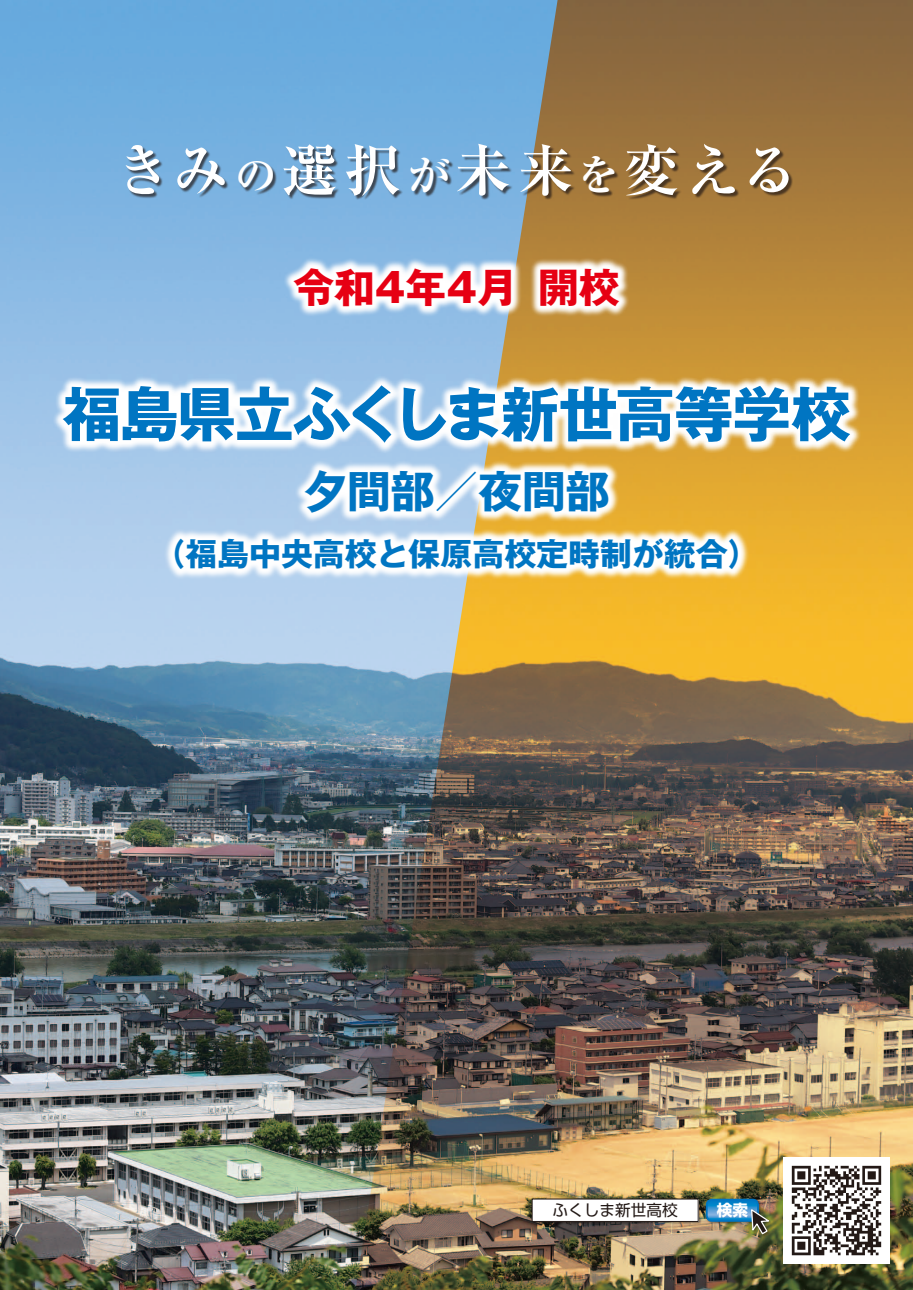
<style>
.page{position:relative;width:913px;height:1290px;background:#fff}
.page>*{position:absolute;margin:0;border:0;box-sizing:border-box;transform-origin:0 0}
.t1{font:700 59.38px "Gothic MB101 Pro";letter-spacing:-.04em;color:#0075c2}
.t2{font:700 56.25px "Ryumin Pro";letter-spacing:.09em;color:#fff}
.t3{font:700 43.75px "Gothic MB101 Pro";color:#0075c2}
.t4{font:700 40.62px "Gothic MB101 Pro";color:#e60013}
.t5{font:700 31.88px "Gothic MB101 Pro";color:#0075c2}
.t6{font:15.62px "Shin Go Pro";color:#231916}
.t7{font:700 15.62px "Shin Go Pro";color:#fff}
.s1{font-size:42.19px}
</style>
<div class="page">
<img style="left:557px;top:0;width:355px;height:1290px">
<img style="left:0;top:0;width:557px;height:1290px">
<svg style="left:164px;top:459px;width:585px;height:121px"></svg>
<svg style="left:283px;top:257px;width:347px;height:60px"></svg>
<svg style="left:52px;top:374px;width:808px;height:79px"></svg>
<div style="left:126px;top:144px;width:666px;height:56px;background:#231916;opacity:.7"></div>
<img style="left:783px;top:1157px;width:106px;height:106px">
<div style="left:531px;top:1198px;width:170px;height:27px;background:#231916;opacity:.5"></div>
<div style="left:532px;top:1199px;width:166px;height:22px;background:#fff"></div>
<div style="left:531px;top:1199px;width:167px;height:23px;border:1px solid #231916"></div>
<div style="left:705px;top:1198px;width:57px;height:27px;background:#231916;opacity:.5"></div>
<div style="left:705px;top:1199px;width:53px;height:23px;border:2px solid #0075c2;border-radius:5px"></div>
<div style="left:750px;top:1209px;width:22px;height:28px;background:#231916;opacity:.5"></div>
<img style="left:706px;top:1199px;width:64px;height:36px">
<h2 class="t2" style="left:115px;top:126px;width:684px">きみ<span class="s1">の</span>選択<span class="s1">が</span>未来<span class="s1">を</span>変える</h2>
<p class="t4" style="left:293px;top:253px;width:226px">令和4年4月</p>
<p class="t4" style="left:538px;top:253px;width:83px">開校</p>
<h1 class="t1" style="left:62px;top:365px;width:789px">福島県立ふくしま新世高等学校</h1>
<h3 class="t3" style="left:303px;top:455px;width:308px">夕間部／夜間部</h3>
<p class="t5" style="left:153px;top:527px;width:607px">（福島中央高校と保原高校定時制が統合(</p>
<p class="t6" style="left:552px;top:1197px;width:126px">ふくしま新世高校</p>
<p class="t7" style="left:716px;top:1198px;width:33px">検索</p>
</div>
